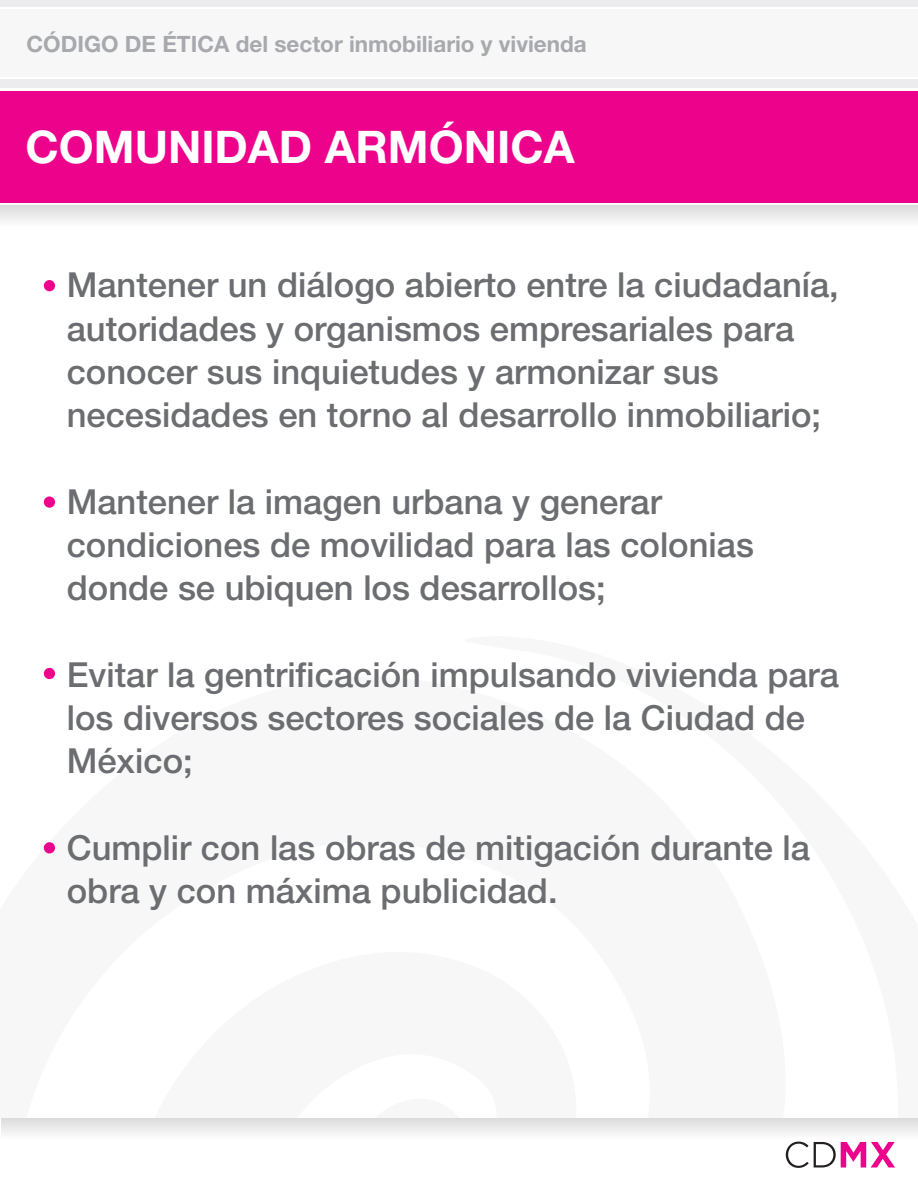
<style>
.page{position:relative;width:918px;height:1188px;background:#fff}
.page>*{position:absolute;margin:0;border:0;box-sizing:border-box;transform-origin:0 0}
.t1{font:700 45px "Helvetica Neue LT Std";color:#fff}
.t2{font:500 34.5px/43.2px "Helvetica Neue LT Std";color:#6c6d70}
.t3{font:700 22.5px "Helvetica Neue LT Std";color:#a8a9ad}
</style>
<div class="page">
<div style="left:0;top:91px;width:918px;height:111px;background:#ed028c"></div>
<div style="left:0;top:206px;width:918px;height:60px;background:linear-gradient(to bottom,#ececec,#fff)"></div>
<div style="left:1px;top:0;width:917px;height:7px;background:#ececee"></div>
<div style="left:1px;top:79px;width:917px;height:9px;background:#ececee"></div>
<div style="left:1px;top:9px;width:917px;height:68px;background:#f7f7f8"></div>
<div style="left:44px;top:280px;width:11px;height:11px;background:#ed028c;border-radius:50%"></div>
<div style="left:44px;top:496px;width:11px;height:12px;background:#ed028c;border-radius:50%"></div>
<div style="left:44px;top:668px;width:11px;height:11px;background:#ed028c;border-radius:50%"></div>
<div style="left:44px;top:842px;width:11px;height:11px;background:#ed028c;border-radius:50%"></div>
<div style="left:2px;top:1118px;width:916px;height:60px;background:linear-gradient(to bottom,#ebebeb,#fff)"></div>
<svg style="left:786px;top:1142px;width:109px;height:26px"></svg>
<p class="t3" style="left:27px;top:30px;width:562px">CÓDIGO DE ÉTICA del sector inmobiliario y vivienda</p>
<h1 class="t1" style="left:26px;top:119px;width:551px">COMUNIDAD ARMÓNICA</h1>
<p class="t2" style="left:67px;top:263px;width:774px">Mantener un diálogo abierto entre la ciudadanía, autoridades y organismos empresariales para conocer sus inquietudes y armonizar sus necesidades en torno al desarrollo inmobiliario;</p>
<p class="t2" style="left:67px;top:480px;width:689px">Mantener la imagen urbana y generar condiciones de movilidad para las colonias donde se ubiquen los desarrollos;</p>
<p class="t2" style="left:67px;top:653px;width:774px">Evitar la gentrificación impulsando vivienda para los diversos sectores sociales de la Ciudad de<br>México;</p>
<p class="t2" style="left:67px;top:826px;width:745px">Cumplir con las obras de mitigación durante la obra y con máxima publicidad.</p>
</div>
